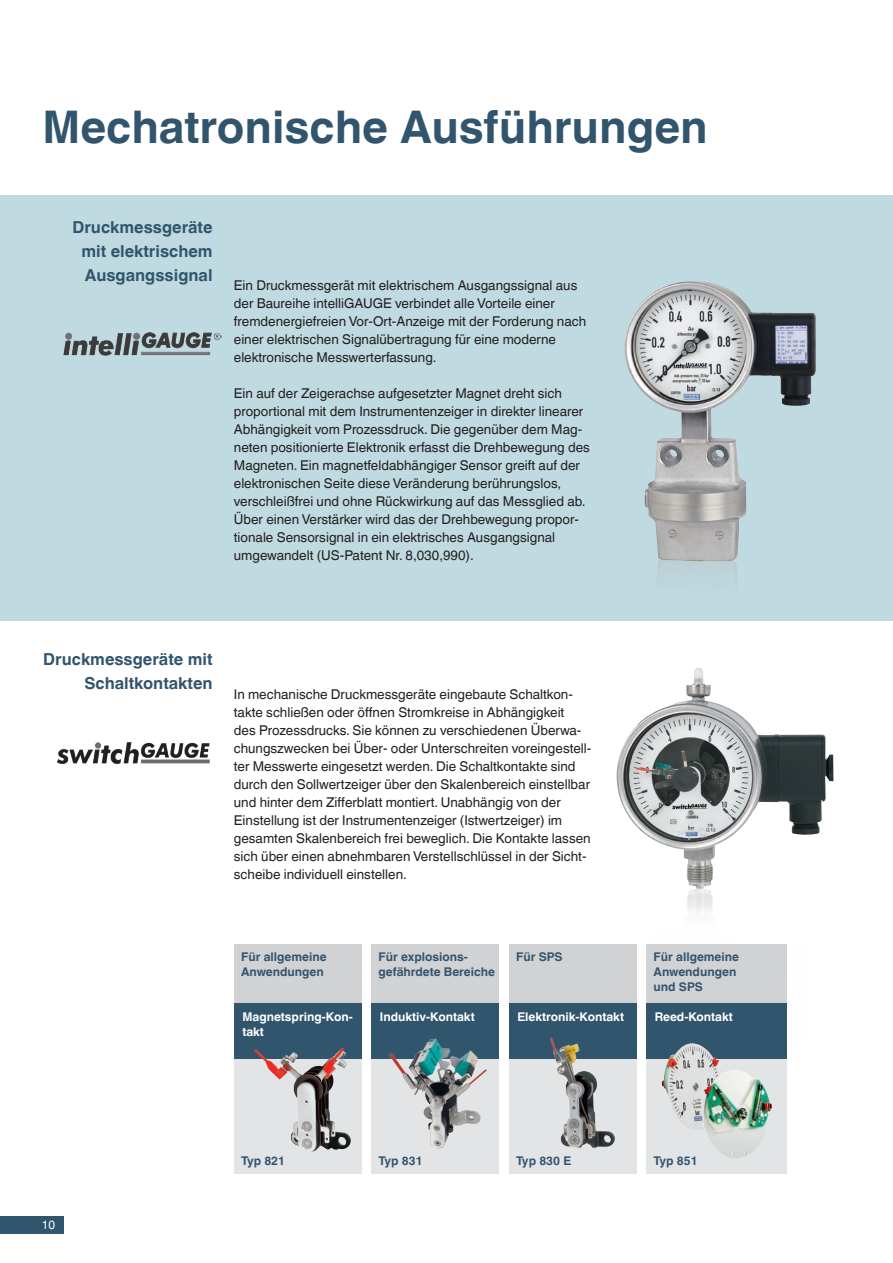
<style>
.page{position:relative;width:893px;height:1263px;background:#fff}
.page>*{position:absolute;margin:0;border:0;box-sizing:border-box;transform-origin:0 0}
.t1{font:700 45px "Helvetica World";color:#32556e}
.t2{font:700 16.5px/24px "Helvetica World";color:#32556e;text-align:justify}
.t3{font:13.5px/18px "Helvetica World";color:#231f20}
.t4{font:700 12px/15px "Helvetica World";color:#32556e}
.t5{font:700 12px/15px "Helvetica World";color:#fff}
.t6{font:12px "Helvetica World";color:#fff}
</style>
<div class="page">
<div style="left:0;top:196px;width:893px;height:425px;background:#bfdae0"></div>
<img style="left:57px;top:742px;width:153px;height:22px">
<img style="left:64px;top:332px;width:158px;height:24px">
<img style="left:624px;top:281px;width:192px;height:281px">
<img style="left:636px;top:889px;width:77px;height:184px">
<img style="left:616px;top:667px;width:217px;height:222px">
<div style="left:646px;top:944px;width:141px;height:59px;background:#d1d2d4"></div>
<div style="left:646px;top:1003px;width:141px;height:56px;background:#32556e"></div>
<div style="left:646px;top:1059px;width:141px;height:115px;background:#e2e4e5"></div>
<div style="left:509px;top:944px;width:127px;height:59px;background:#d1d2d4"></div>
<div style="left:509px;top:1003px;width:127px;height:56px;background:#32556e"></div>
<div style="left:509px;top:1059px;width:127px;height:115px;background:#e2e4e5"></div>
<div style="left:371px;top:944px;width:128px;height:59px;background:#d1d2d4"></div>
<div style="left:371px;top:1003px;width:128px;height:56px;background:#32556e"></div>
<div style="left:371px;top:1059px;width:128px;height:115px;background:#e2e4e5"></div>
<div style="left:234px;top:944px;width:127px;height:59px;background:#d1d2d4"></div>
<div style="left:234px;top:1003px;width:127px;height:56px;background:#32556e"></div>
<div style="left:234px;top:1059px;width:127px;height:114px;background:#e2e4e5"></div>
<div style="left:0;top:1216px;width:64px;height:17px;background:#32556e"></div>
<img style="left:662px;top:1043px;width:58px;height:86px">
<img style="left:701px;top:1069px;width:71px;height:89px">
<img style="left:550px;top:1037px;width:65px;height:111px">
<img style="left:389px;top:1038px;width:98px;height:111px">
<img style="left:254px;top:1048px;width:97px;height:104px">
<h1 class="t1" style="left:43px;top:101px;width:667px">Mechatronische Ausführungen</h1>
<p class="t2" style="left:81px;top:215px;width:133px;text-indent:-9px">Druckmessgeräte mit elektrischem Ausgangssignal</p>
<p class="t3" style="left:234px;top:277px;width:354px">Ein Druckmessgerät mit elektrischem Ausgangssignal aus der Baureihe intelliGAUGE verbindet alle Vorteile einer fremdenergiefreien Vor-Ort-Anzeige mit der Forderung nach einer elektrischen Signalübertragung für eine moderne elektronische Messwerterfassung.</p>
<p class="t3" style="left:234px;top:385px;width:358px">Ein auf der Zeigerachse aufgesetzter Magnet dreht sich proportional mit dem Instrumentenzeiger in direkter linearer Abhängigkeit vom Prozessdruck. Die gegenüber dem Mag&shy;neten positionierte Elektronik erfasst die Drehbewegung des Magneten. Ein magnetfeldabhängiger Sensor greift auf der elektronischen Seite diese Veränderung berührungslos, verschleißfrei und ohne Rückwirkung auf das Messglied ab.<br>Über einen Verstärker wird das der Drehbewegung propor&shy;tionale Sensorsignal in ein elektrisches Ausgangsignal umgewandelt (US-Patent Nr. 8,030,990).</p>
<p class="t2" style="left:43px;top:647px;width:171px;text-align:right">Druckmessgeräte mit<br>Schaltkontakten</p>
<p class="t3" style="left:234px;top:685px;width:359px">In mechanische Druckmessgeräte eingebaute Schaltkon&shy;takte schließen oder öffnen Stromkreise in Abhängigkeit<br>des Prozessdrucks. Sie können zu verschiedenen Überwa&shy;chungszwecken bei Über- oder Unterschreiten voreingestell&shy;ter Messwerte eingesetzt werden. Die Schaltkontakte sind durch den Sollwertzeiger über den Skalenbereich einstellbar und hinter dem Zifferblatt montiert. Unabhängig von der Einstellung ist der Instrumentenzeiger (Istwertzeiger) im gesamten Skalenbereich frei beweglich. Die Kontakte lassen sich über einen abnehmbaren Verstellschlüssel in der Sicht&shy;scheibe individuell einstellen.</p>
<p class="t4" style="left:241px;top:949px;width:87px">Für allgemeine<br>Anwendungen</p>
<p class="t5" style="left:242px;top:1009px;width:112px">Magnetspring-Kon&shy;takt</p>
<p class="t4" style="left:379px;top:949px;width:118px">Für explosions&shy;gefährdete Bereiche</p>
<p class="t5" style="left:380px;top:1009px;width:96px">Induktiv-Kontakt</p>
<p class="t4" style="left:516px;top:949px;width:48px">Für SPS</p>
<p class="t5" style="left:517px;top:1009px;width:108px">Elektronik-Kontakt</p>
<p class="t4" style="left:654px;top:949px;width:87px">Für allgemeine<br>Anwendungen und SPS</p>
<p class="t5" style="left:655px;top:1009px;width:80px">Reed-Kontakt</p>
<p class="t6" style="left:42px;top:1218px;width:15px">10</p>
<p class="t4" style="left:241px;top:1153px;width:46px">Typ 821</p>
<p class="t4" style="left:379px;top:1153px;width:46px">Typ 831</p>
<p class="t4" style="left:516px;top:1153px;width:57px">Typ 830 E</p>
<p class="t4" style="left:654px;top:1153px;width:46px">Typ 851</p>
</div>
